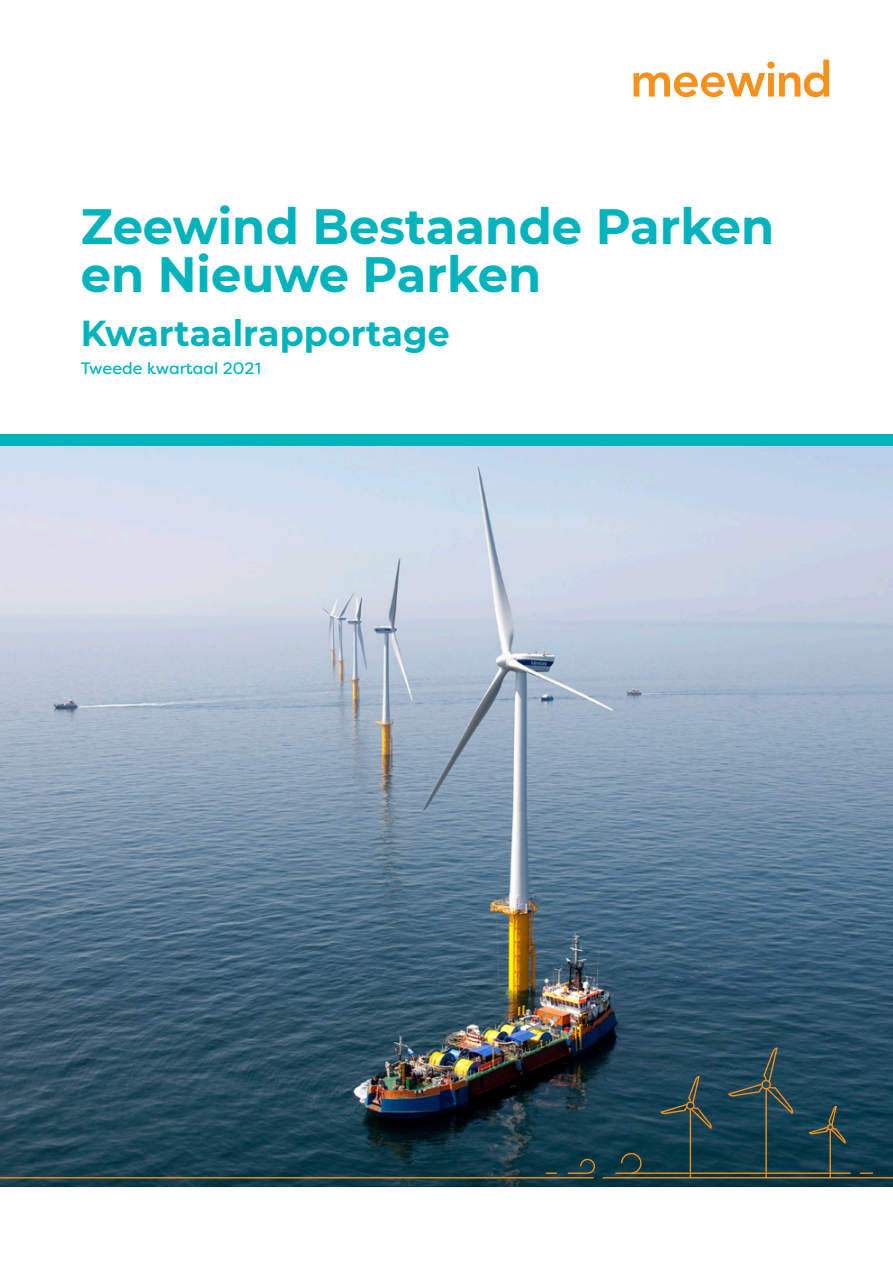
<style>
.page{position:relative;width:893px;height:1263px;background:#fff}
.page>*{position:absolute;margin:0;border:0;box-sizing:border-box;transform-origin:0 0}
.t1{font:700 49.5px "Montserrat";color:#00b3bd}
.t2{font:700 36px "Montserrat";color:#00b3bd}
.t3{font:16.5px "Filson Soft W03";color:#00b3bd}
</style>
<div class="page">
<img style="left:0;top:446px;width:893px;height:740px">
<svg style="left:603px;top:1047px;width:190px;height:130px;background:#1c4250"></svg>
<hr style="left:690px;top:1109px;width:1px;height:69px;background:#f6911e">
<svg style="left:808px;top:1105px;width:38px;height:40px"></svg>
<hr style="left:829px;top:1129px;width:2px;height:49px;background:#f6911e">
<hr style="left:603px;top:1177px;width:290px;height:1px;background:#f6911e">
<hr style="left:0;top:1177px;width:594px;height:1px;background:#f6911e">
<hr style="left:615px;top:1172px;width:236px;height:2px;background:#f6911e">
<svg style="left:542px;top:1158px;width:54px;height:20px"></svg>
<svg style="left:860px;top:1172px;width:13px;height:2px"></svg>
<svg style="left:634px;top:60px;width:195px;height:37px"></svg>
<p class="t1" style="left:81px;top:190px;width:695px">Zeewind Bestaande Parken</p>
<p class="t1" style="left:81px;top:238px;width:462px">en Nieuwe Parken</p>
<p class="t2" style="left:81px;top:307px;width:370px">Kwartaalrapportage</p>
<p class="t3" style="left:81px;top:358px;width:182px">Tweede kwartaal 2021</p>
</div>
